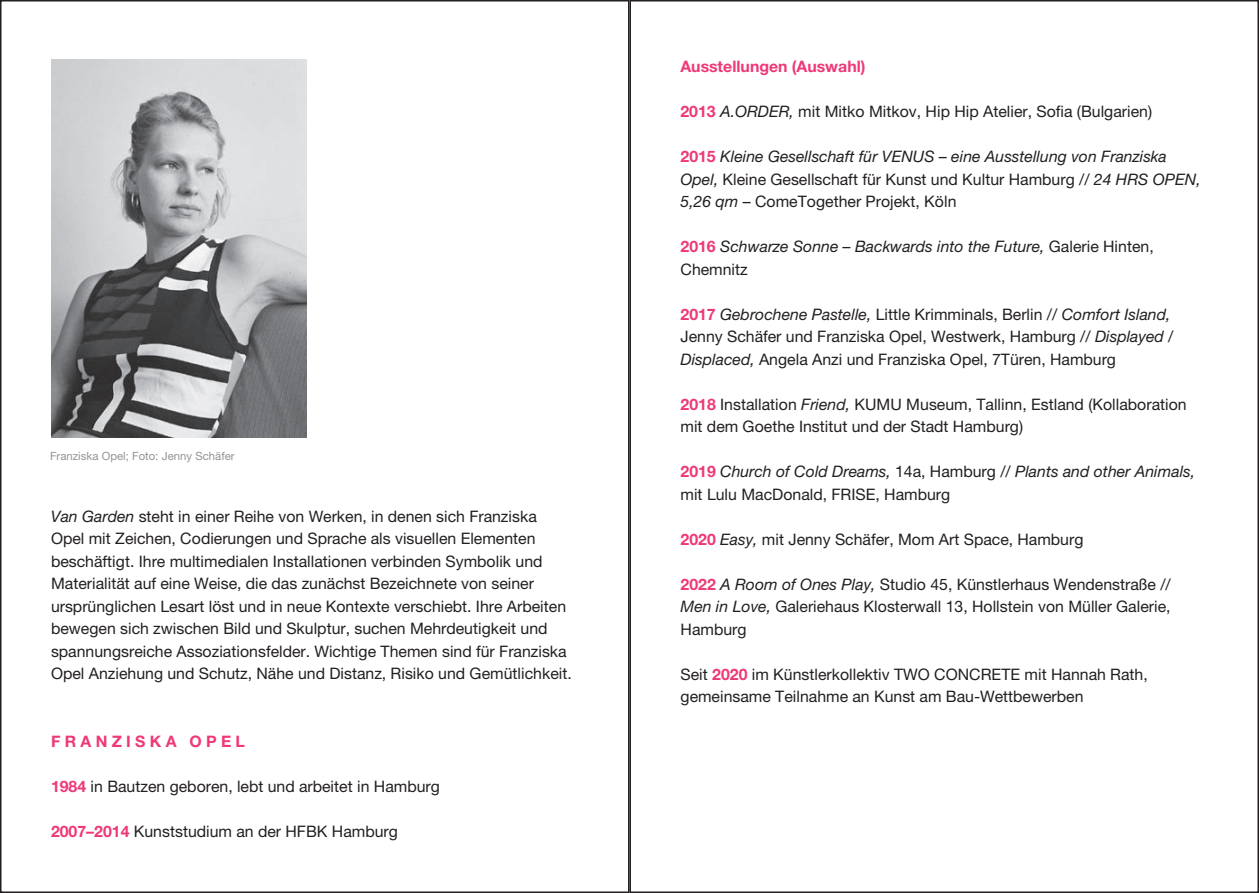
<style>
.page{position:relative;width:1259px;height:893px;background:#fff}
.page>*{position:absolute;margin:0;border:0;box-sizing:border-box;transform-origin:0 0}
.t1{font:15.9px/22.5px "Helvetica Neue LT Std";color:#231f20}
.t2{font:italic 15.9px/22.5px "Helvetica Neue LT Std";color:#231f20}
.t3{font:700 15.9px "Helvetica Neue LT Std";color:#ef3878}
.t4{font:11.4px "Helvetica Neue LT Std";color:#929497}
.s1{font-style:italic}
.s2{font-weight:700;color:#ef3878}
.s3{font-weight:700;font-style:normal;color:#ef3878}
.s4{font-style:normal}
</style>
<div class="page">
<img style="left:51px;top:60px;width:256px;height:377px">
<p class="t4" style="left:50px;top:452px;width:186px">Franziska Opel; Foto: Jenny Schäfer</p>
<p class="t1" style="left:51px;top:506px;width:522px"><span class="s1">Van Garden</span> steht in einer Reihe von Werken, in denen sich Franziska Opel mit Zeichen, Codierungen und Sprache als visuellen Elementen beschäftigt. Ihre multimedialen Installationen verbinden Symbolik und Materialität auf eine Weise, die das zunächst Bezeichnete von seiner ursprünglichen Lesart löst und in neue Kontexte verschiebt. Ihre Arbeiten bewegen sich zwischen Bild und Skulptur, suchen Mehrdeutigkeit und spannungsreiche Assoziationsfelder. Wichtige Themen sind für Franziska Opel Anziehung und Schutz, Nähe und Distanz, Risiko und Gemütlichkeit.</p>
<p class="t1" style="left:50px;top:534px;width:517px"><span class="s1">Van Garden</span> steht in einer Reihe von Werken, in denen sich Franziska Opel mit Zeichen, Codierungen und Sprache als visuellen Elementen beschäftigt. Ihre multimedialen Installationen verbinden Symbolik und Materialität auf eine Weise, die das zunächst Bezeichnete von seiner ursprünglichen Lesart löst und in neue Kontexte verschiebt. Ihre Arbeiten bewegen sich zwischen Bild und Skulptur, suchen Mehrdeutigkeit und spannungsreiche Assoziationsfelder. Wichtige Themen sind für Franziska</p>
<p class="t3" style="left:51px;top:732px;width:195px">F R A N Z I S K A O P E L</p>
<p class="t1" style="left:51px;top:776px;width:390px"><span class="s2">1984</span> in Bautzen geboren, lebt und arbeitet in Hamburg</p>
<p class="t1" style="left:51px;top:821px;width:348px"><span class="s2">2007–2014</span> Kunststudium an der HFBK Hamburg</p>
<p class="t3" style="left:680px;top:58px;width:187px">Ausstellungen (Auswahl)</p>
<p class="t1" style="left:680px;top:102px;width:473px"><span class="s2">2013</span> <span class="s1">A.ORDER,</span> mit Mitko Mitkov, Hip Hip Atelier, Sofia (Bulgarien)</p>
<p class="t2" style="left:680px;top:147px;width:522px"><span class="s3">2015</span> Kleine Gesellschaft für VENUS – eine Ausstellung von Franziska<br>Opel, <span class="s4">Kleine Gesellschaft für Kunst und Kultur Hamburg //</span> 24 HRS OPEN,<br>5,26 qm <span class="s4">– ComeTogether Projekt, Köln</span></p>
<p class="t2" style="left:680px;top:237px;width:475px"><span class="s3">2016</span> Schwarze Sonne – Backwards into the Future, <span class="s4">Galerie Hinten,<br>Chemnitz</span></p>
<p class="t1" style="left:680px;top:304px;width:495px"><span class="s2">2017</span> <span class="s1">Gebrochene Pastelle,</span> Little Krimminals, Berlin // <span class="s1">Comfort Island,<br></span>Jenny Schäfer und Franziska Opel, Westwerk, Hamburg // <span class="s1">Displayed /<br>Displaced,</span> Angela Anzi und Franziska Opel, 7Türen, Hamburg</p>
<p class="t1" style="left:680px;top:394px;width:508px"><span class="s2">2018</span> Installation <span class="s1">Friend,</span> KUMU Museum, Tallinn, Estland (Kollaboration mit dem Goethe Institut und der Stadt Hamburg)</p>
<p class="t1" style="left:680px;top:462px;width:516px"><span class="s2">2019</span> <span class="s1">Church of Cold Dreams,</span> 14a, Hamburg // <span class="s1">Plants and other Animals, </span>mit Lulu MacDonald, FRISE, Hamburg</p>
<p class="t1" style="left:680px;top:529px;width:404px"><span class="s2">2020</span> <span class="s1">Easy,</span> mit Jenny Schäfer, Mom Art Space, Hamburg</p>
<p class="t1" style="left:680px;top:574px;width:492px;text-align:justify"><span class="s2">2022</span> <span class="s1">A Room of Ones Play,</span> Studio 45, Künstlerhaus Wendenstraße // <span class="s1">Men in Love,</span> Galeriehaus Klosterwall 13, Hollstein von Müller Galerie, Hamburg</p>
<p class="t1" style="left:680px;top:664px;width:469px">Seit <span class="s2">2020</span> im Künstlerkollektiv TWO CONCRETE mit Hannah Rath, gemeinsame Teilnahme an Kunst am Bau-Wettbewerben</p>
</div>
